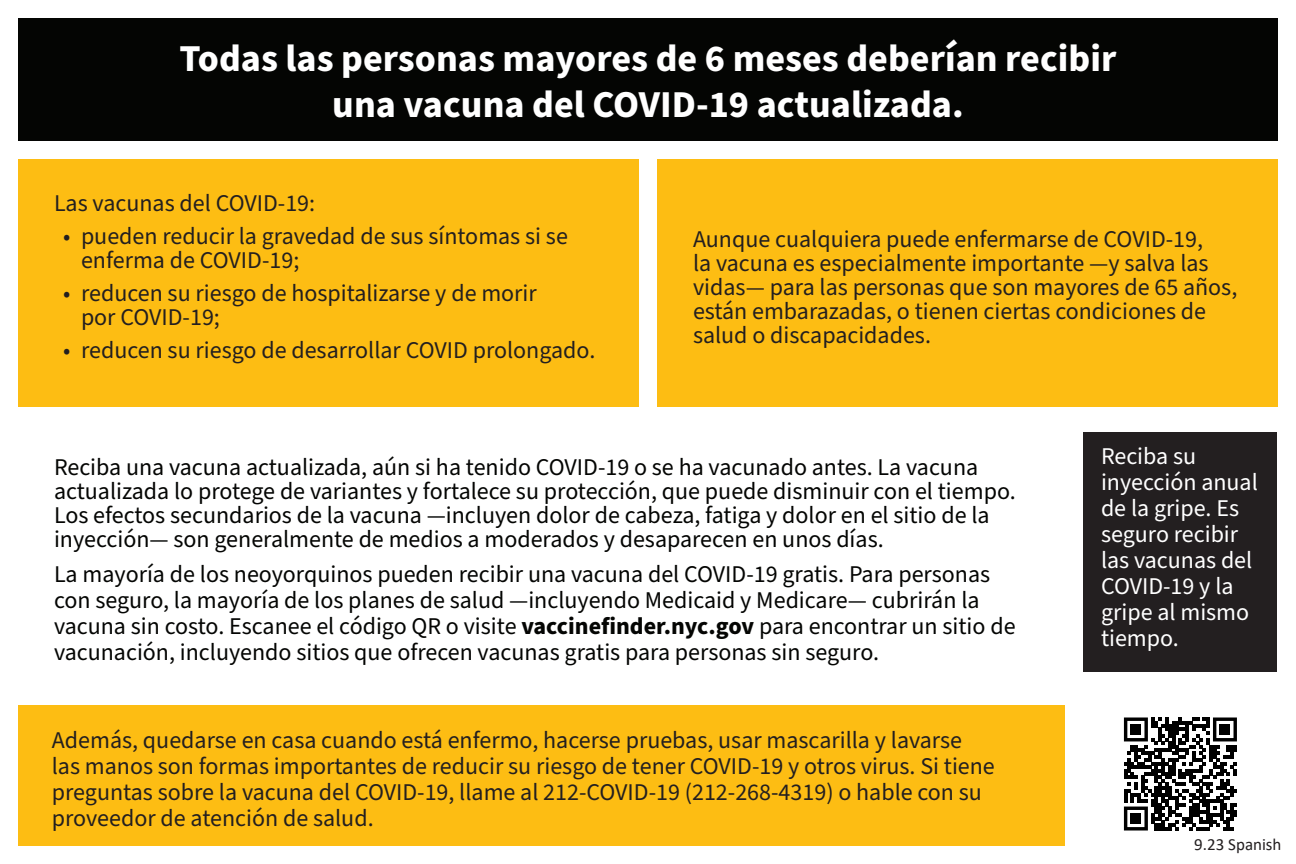
<style>
.page{position:relative;width:1296px;height:864px;background:#fff}
.page>*{position:absolute;margin:0;border:0;box-sizing:border-box;transform-origin:0 0}
.t1{font:700 38px/45.6px "Source Sans Pro";color:#fff;text-align:center}
.t2{font:24px/24px "Source Sans Pro";color:#231f20}
.t3{font:24px/24px "Source Sans Pro";color:#040503}
.t4{font:24px/26px "Source Sans Pro";color:#fff}
.t5{font:17px "Calibri";color:#231f20}
.s1{font-weight:700}
</style>
<div class="page">
<div style="left:1083px;top:432px;width:194px;height:239px;background:#231f20"></div>
<div style="left:657px;top:159px;width:621px;height:248px;background:#fdbd13"></div>
<div style="left:18px;top:18px;width:1260px;height:123px;background:#040503"></div>
<svg style="left:1124px;top:718px;width:113px;height:113px"></svg>
<div style="left:18px;top:159px;width:621px;height:248px;background:#fdbd13"></div>
<div style="left:18px;top:705px;width:1047px;height:141px;background:#fdbd13"></div>
<h3 class="t1" style="left:180px;top:36px;width:938px">Todas las personas mayores de 6 meses deberían recibir una vacuna del COVID-19 actualizada.</h3>
<h3 class="t2" style="left:54px;top:191px;width:263px">Las vacunas del COVID-19:</h3>
<h3 class="t2" style="left:81px;top:224px;width:488px;text-indent:-18px">• pueden reducir la gravedad de sus síntomas si se enferma de COVID-19;</h3>
<h3 class="t2" style="left:81px;top:281px;width:457px;text-indent:-18px">• reducen su riesgo de hospitalizarse y de morir por COVID-19;</h3>
<h3 class="t2" style="left:63px;top:338px;width:534px">• reducen su riesgo de desarrollar COVID prolongado.</h3>
<h3 class="t2" style="left:693px;top:228px;width:546px">Aunque cualquiera puede enfermarse de COVID-19,<br>la vacuna es especialmente importante —y salva las vidas— para las personas que son mayores de 65 años, están embarazadas, o tienen ciertas condiciones de salud o discapacidades.</h3>
<h3 class="t3" style="left:54px;top:455px;width:963px">Reciba una vacuna actualizada, aún si ha tenido COVID-19 o se ha vacunado antes. La vacuna actualizada lo protege de variantes y fortalece su protección, que puede disminuir con el tiempo.<br>Los efectos secundarios de la vacuna —incluyen dolor de cabeza, fatiga y dolor en el sitio de la inyección— son generalmente de medios a moderados y desaparecen en unos días.</h3>
<h3 class="t3" style="left:54px;top:561px;width:963px;line-height:26px">La mayoría de los neoyorquinos pueden recibir una vacuna del COVID-19 gratis. Para personas con seguro, la mayoría de los planes de salud —incluyendo Medicaid y Medicare— cubrirán la vacuna sin costo. Escanee el código QR o visite <span class="s1">vaccinefinder.nyc.gov</span> para encontrar un sitio de vacunación, incluyendo sitios que ofrecen vacunas gratis para personas sin seguro.</h3>
<h3 class="t2" style="left:52px;top:728px;width:945px;line-height:26px">Además, quedarse en casa cuando está enfermo, hacerse pruebas, usar mascarilla y lavarse las manos son formas importantes de reducir su riesgo de tener COVID-19 y otros virus. Si tiene preguntas sobre la vacuna del COVID-19, llame al 212-COVID-19 (212-268-4319) o hable con su proveedor de atención de salud.</h3>
<h3 class="t4" style="left:1101px;top:444px;width:158px">Reciba su inyección anual de la gripe. Es seguro recibir las vacunas del<br>COVID-19 y la gripe al mismo tiempo.</h3>
<p class="t5" style="left:1194px;top:832px;width:89px">9.23 Spanish</p>
</div>
